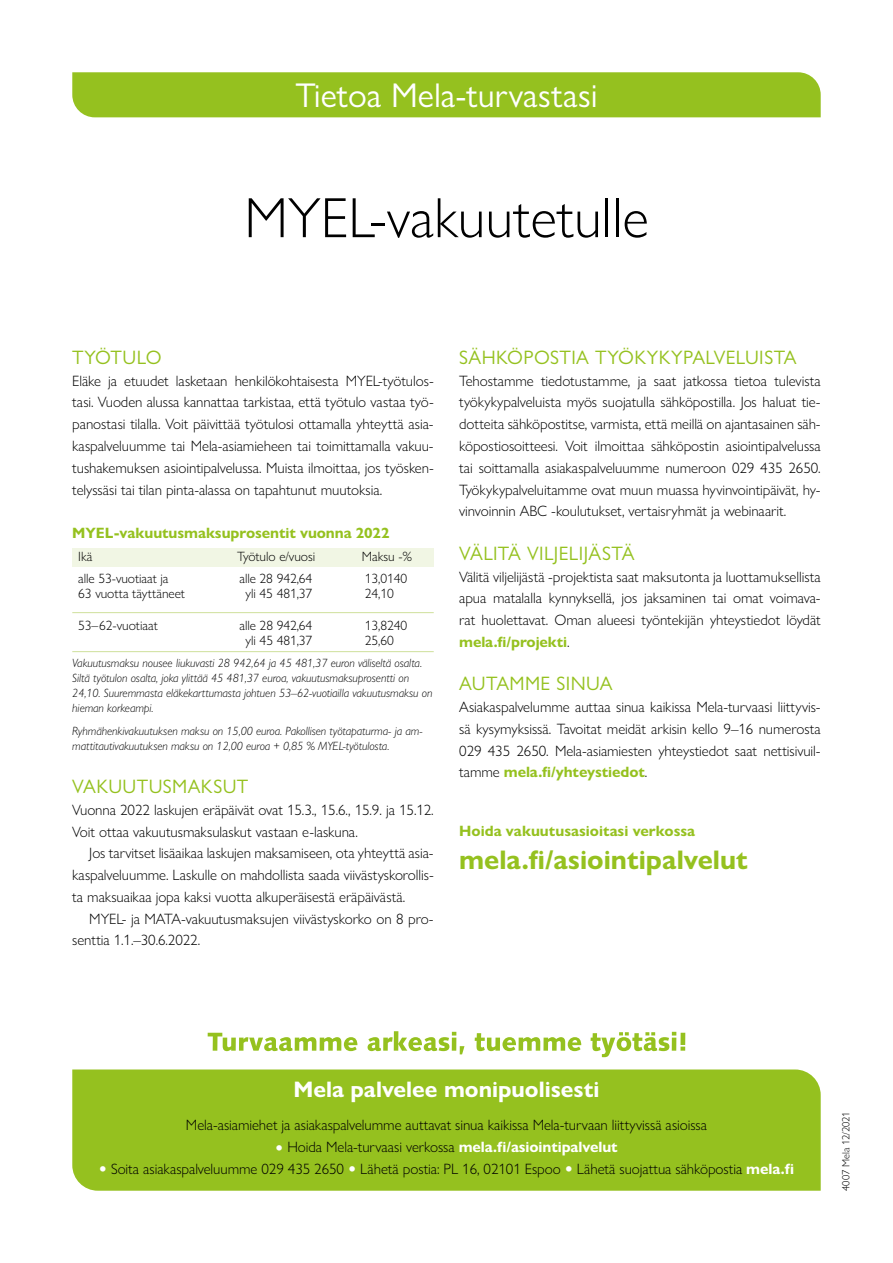
<style>
.page{position:relative;width:893px;height:1263px;background:#fff}
.page>*{position:absolute;margin:0;border:0;box-sizing:border-box;transform-origin:0 0}
.H1_Pääotsikko{font:300 57px "Gill Sans Nova";color:#000}
.H1_Pääotsikko-2{font:34.5px "Gill Sans Nova";color:#fff}
.t1{font:700 27px "Gill Sans Nova";color:#95c11f}
.t2{font:700 22.5px "Gill Sans Nova";color:#fff}
.H2_Väliotsikko{font:19.5px "Gill Sans Nova";letter-spacing:.02em;color:#95c11f}
.H2_Väliotsikko-2{font:19.5px "Gill Sans Nova";color:#95c11f}
.P_Leipä{font:300 15px/21.8px "Gill Sans Nova";letter-spacing:-.005em;color:#000;text-align:justify}
.P_Leipä_2{font:300 15px/21.8px "Gill Sans Nova";letter-spacing:-.005em;color:#000;text-align:justify}
.P_Leipä-2{font:700 15px "Gill Sans Nova";letter-spacing:-.005em;color:#95c11f}
.P_Leipä-3{font:300 13.5px "Gill Sans Nova";letter-spacing:-.005em;color:#000}
.P_Leipä-4{font:italic 300 12px/15px "Gill Sans Nova";letter-spacing:-.005em;color:#000}
.t3{font:300 10.5px "Gill Sans Nova";letter-spacing:-.005em;color:#000}
.s1{font-weight:300;color:#000}
.s2{font-weight:700;color:#95c11f}
.s3{font-weight:700;font-size:18px;color:#fff}
.s4{font-weight:700;color:#fff}
</style>
<div class="page">
<div style="left:72px;top:548px;width:362px;height:19px;background:#f1f6e4"></div>
<div style="left:72px;top:1069px;width:749px;height:122px;background:#95c11f"></div>
<svg style="left:208px;top:1031px;width:477px;height:26px"></svg>
<div style="left:72px;top:72px;width:749px;height:45px;background:#95c11f"></div>
<hr style="left:72px;top:612px;width:362px;height:1px;background:#cfe09b">
<hr style="left:72px;top:651px;width:362px;height:1px;background:#cfe09b">
<h1 class="H1_Pääotsikko-2" style="left:295px;top:74px;width:304px">Tietoa Mela-turvastasi</h1>
<h1 class="H1_Pääotsikko" style="left:244px;top:183px;width:406px">MYEL-vakuutetulle</h1>
<h2 class="H2_Väliotsikko-2" style="left:72px;top:345px;width:91px">TYÖTULO</h2>
<p class="P_Leipä" style="left:72px;top:370px;width:363px">Eläke ja etuudet lasketaan henkilökohtaisesta MYEL-työtulos&shy;tasi. Vuoden alussa kannattaa tarkistaa, että työtulo vastaa työ&shy;panostasi tilalla. Voit päivittää työtulosi ottamalla yhteyttä asia&shy;kaspalveluumme tai Mela-asiamieheen tai toimittamalla vakuu&shy;tushakemuksen asiointipalvelussa. Muista ilmoittaa, jos työsken&shy;telyssäsi tai tilan pinta-alassa on tapahtunut muutoksia.</p>
<p class="P_Leipä-2" style="left:72px;top:524px;width:319px">MYEL-vakuutusmaksuprosentit vuonna 2022</p>
<p class="P_Leipä-3" style="left:78px;top:548px;width:16px">Ikä</p>
<p class="P_Leipä-3" style="left:237px;top:548px;width:79px">Työtulo e/vuosi</p>
<p class="P_Leipä-3" style="left:362px;top:548px;width:52px">Maksu -%</p>
<p class="P_Leipä-3" style="left:78px;top:570px;width:92px">alle 53-vuotiaat ja</p>
<p class="P_Leipä-3" style="left:239px;top:570px;width:74px">alle 28 942,64</p>
<p class="P_Leipä-3" style="left:365px;top:570px;width:44px">13,0140</p>
<p class="P_Leipä-3" style="left:78px;top:585px;width:108px">63 vuotta täyttäneet</p>
<p class="P_Leipä-3" style="left:246px;top:585px;width:68px">yli 45 481,37</p>
<p class="P_Leipä-3" style="left:365px;top:585px;width:30px">24,10</p>
<p class="P_Leipä-3" style="left:78px;top:617px;width:81px">53–62-vuotiaat</p>
<p class="P_Leipä-3" style="left:239px;top:617px;width:74px">alle 28 942,64</p>
<p class="P_Leipä-3" style="left:365px;top:617px;width:44px">13,8240</p>
<p class="P_Leipä-3" style="left:246px;top:632px;width:68px">yli 45 481,37</p>
<p class="P_Leipä-3" style="left:365px;top:632px;width:30px">25,60</p>
<p class="P_Leipä-4" style="left:72px;top:655px;width:362px">Vakuutusmaksu nousee liukuvasti 28 942,64 ja 45 481,37 euron väliseltä osalta.<br>Siltä työtulon osalta, joka ylittää 45 481,37 euroa, vakuutusmaksuprosentti on 24,10. Suuremmasta eläkekarttumasta johtuen 53–62-vuotiailla vakuutusmaksu on hieman korkeampi.</p>
<p class="P_Leipä-4" style="left:72px;top:723px;width:351px">Ryhmähenkivakuutuksen maksu on 15,00 euroa. Pakollisen työtapaturma- ja am&shy;mattitautivakuutuksen maksu on 12,00 euroa + 0,85 % MYEL-työtulosta.</p>
<h2 class="H2_Väliotsikko" style="left:72px;top:774px;width:178px">VAKUUTUSMAKSUT</h2>
<p class="P_Leipä" style="left:72px;top:799px;width:363px">Vuonna 2022 laskujen eräpäivät ovat 15.3., 15.6., 15.9. ja 15.12.<br>Voit ottaa vakuutusmaksulaskut vastaan e-laskuna.</p>
<p class="P_Leipä_2" style="left:72px;top:842px;width:363px;text-indent:17px">Jos tarvitset lisäaikaa laskujen maksamiseen, ota yhteyttä asia&shy;kaspalveluumme. Laskulle on mahdollista saada viivästyskorollis&shy;ta maksuaikaa jopa kaksi vuotta alkuperäisestä eräpäivästä.</p>
<p class="P_Leipä_2" style="left:72px;top:907px;width:362px;text-indent:17px">MYEL- ja MATA-vakuutusmaksujen viivästyskorko on 8 pro&shy;senttia 1.1.–30.6.2022.</p>
<h2 class="H2_Väliotsikko" style="left:459px;top:345px;width:339px">SÄHKÖPOSTIA TYÖKYKYPALVELUISTA</h2>
<p class="P_Leipä" style="left:459px;top:370px;width:363px">Tehostamme tiedotustamme, ja saat jatkossa tietoa tulevista työkykypalveluista myös suojatulla sähköpostilla. Jos haluat tie&shy;dotteita sähköpostitse, varmista, että meillä on ajantasainen säh&shy;köpostiosoitteesi. Voit ilmoittaa sähköpostin asiointipalvelussa tai soittamalla asiakaspalveluumme numeroon 029 435 2650.<br>Työkykypalveluitamme ovat muun muassa hyvinvointipäivät, hy&shy;vinvoinnin ABC -koulutukset, vertaisryhmät ja webinaarit.</p>
<h2 class="H2_Väliotsikko" style="left:459px;top:541px;width:177px">VÄLITÄ VILJELIJÄSTÄ</h2>
<p class="P_Leipä" style="left:459px;top:565px;width:363px">Välitä viljelijästä -projektista saat maksutonta ja luottamuksellista apua matalalla kynnyksellä, jos jaksaminen tai omat voimava&shy;rat huolettavat. Oman alueesi työntekijän yhteystiedot löydät</p>
<p class="P_Leipä-2" style="left:459px;top:632px;width:112px">mela.fi/projekti<span class="s1">.</span></p>
<h2 class="H2_Väliotsikko" style="left:459px;top:672px;width:155px">AUTAMME SINUA</h2>
<p class="P_Leipä" style="left:459px;top:696px;width:363px">Asiakaspalvelumme auttaa sinua kaikissa Mela-turvaasi liittyvis&shy;sä kysymyksissä. Tavoitat meidät arkisin kello 9–16 numerosta 029 435 2650. Mela-asiamiesten yhteystiedot saat nettisivuil&shy;tamme <span class="s2">mela.fi/yhteystiedot</span>.</p>
<p class="P_Leipä-2" style="left:459px;top:822px;width:237px">Hoida vakuutusasioitasi verkossa</p>
<h3 class="t1" style="left:459px;top:843px;width:290px">mela.fi/asiointipalvelut</h3>
<h3 class="t2" style="left:293px;top:1075px;width:307px">Mela palvelee monipuolisesti</h3>
<p class="P_Leipä" style="left:186px;top:1114px;width:523px">Mela-asiamiehet ja asiakaspalvelumme auttavat sinua kaikissa Mela-turvaan liittyvissä asioissa</p>
<p class="P_Leipä" style="left:275px;top:1136px;width:344px"><span class="s3">•</span> Hoida Mela-turvaasi verkossa <span class="s4">mela.fi/asiointipalvelut</span></p>
<p class="P_Leipä" style="left:99px;top:1158px;width:697px"><span class="s3">•</span> Soita asiakaspalveluumme 029 435 2650 <span class="s3">•</span> Lähetä postia: PL 16, 02101 Espoo <span class="s3">•</span> Lähetä suojattua sähköpostia <span class="s4">mela.fi</span></p>
<p class="t3" style="left:840px;top:1191px;width:81px;rotate:-90deg">4007 Mela 12/2021</p>
</div>
